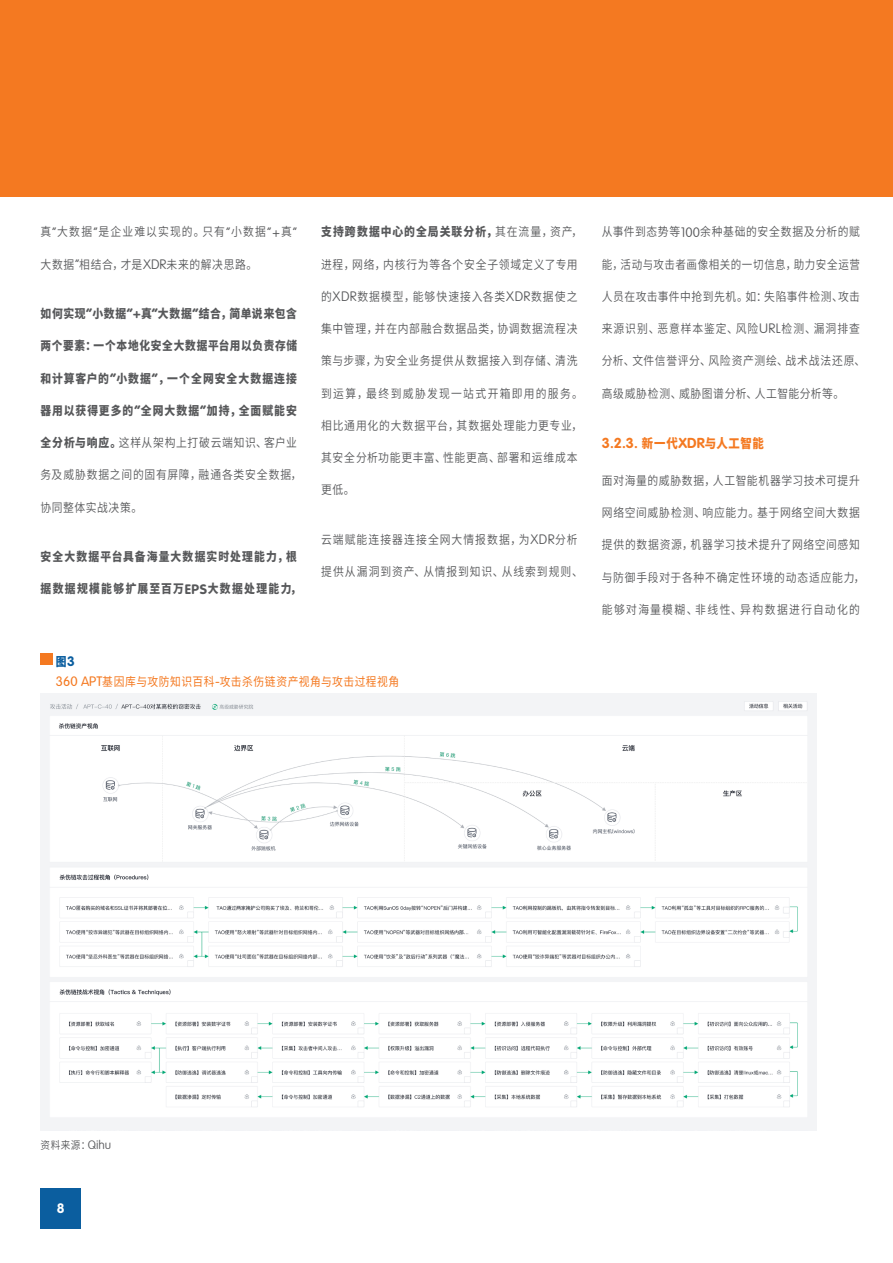
<style>
.page{position:relative;width:893px;height:1263px;background:#fff}
.page>*{position:absolute;margin:0;border:0;box-sizing:border-box;transform-origin:0 0}
.t1{font:700 14.25px "VAG Rounded";color:#f47921}
.t2{font:700 13.5px "VAG Rounded";color:#fff}
.t3{font:600 12.15px "Noto Sans CJ Ksc";letter-spacing:.07em;color:#57585a;scale:.89 1}
.t4{font:900 12.15px "Noto Sans CJ Ksc";letter-spacing:.095em;color:#57585a;scale:.89 1}
.t5{font:600 12.15px "Noto Sans CJ Ksc";letter-spacing:.095em;color:#57585a;scale:.89 1}
.t6{font:600 12.15px "Noto Sans CJ Ksc";letter-spacing:.09em;color:#57585a;scale:.89 1}
.t7{font:12.15px/20.2px "Noto Sans CJ Ksc";letter-spacing:.05em;color:#f47921;scale:.89 1}
.t8{font:600 12.15px "Noto Sans CJ Ksc";letter-spacing:.05em;color:#57585a;scale:.89 1}
.t9{font:600 12.15px "Noto Sans CJ Ksc";letter-spacing:.105em;color:#57585a;scale:.89 1}
.t10{font:900 12.15px "Noto Sans CJ Ksc";letter-spacing:.065em;color:#57585a;scale:.89 1}
.t11{font:600 12.15px "Noto Sans CJ Ksc";letter-spacing:.07em;color:#57585a;scale:.87 1}
.t12{font:600 12.15px "Noto Sans CJ Ksc";letter-spacing:.045em;color:#57585a;scale:.89 1}
.t13{font:900 12.15px "Noto Sans CJ Ksc";letter-spacing:.065em;color:#57585a;scale:.88 1}
.t14{font:900 12.15px "Noto Sans CJ Ksc";letter-spacing:.125em;color:#57585a;scale:.89 1}
.t15{font:600 12.15px "Noto Sans CJ Ksc";letter-spacing:.12em;color:#57585a;scale:.89 1}
.t16{font:600 12.15px "Noto Sans CJ Ksc";letter-spacing:.13em;color:#57585a;scale:.89 1}
.t17{font:600 10.8px "Noto Sans CJ Ksc";color:#57585a;scale:.89 1}
.s1{font-family:"VAG Rounded";font-weight:100;font-size:13.5px}
.s2{font-family:"VAG Rounded";font-weight:700;font-size:13.5px}
.s3{font-weight:900}
.s4{font-weight:600}
.s5{font-weight:900;color:#0b5e9f}
.s6{font-family:"VAG Rounded";font-weight:700;font-size:13.5px;color:#0b5e9f}
.s7{font-family:"VAG Rounded";font-weight:300;font-size:13.5px}
.s8{font-family:"Noto Sans CJ Ksc";font-weight:900;font-size:12.9px}
.s9{font-family:"VAG Rounded";font-weight:100;font-size:12px}
</style>
<div class="page">
<div style="left:0;top:0;width:893px;height:196px;background:#f47921"></div>
<div style="left:40px;top:1188px;width:41px;height:40px;background:#0b5e9f"></div>
<div style="left:40px;top:654px;width:13px;height:11px;background:#f47921"></div>
<img style="left:40px;top:694px;width:777px;height:436px">
<p class="t9" style="left:40px;top:225px;width:290px">真<span class="s1">“</span>大数据<span class="s1">”</span>是企业难以实现的。只有<span class="s1">“</span>小数据<span class="s1">”+</span>真<span class="s1">“</span></p>
<p class="t3" style="left:40px;top:257px;width:245px">大数据<span class="s1">”</span>相结合，才是<span class="s1">XDR</span>未来的解决思路。</p>
<p class="t10" style="left:40px;top:307px;width:290px">如何实现<span class="s2">“</span>小数据<span class="s2">”+</span>真<span class="s2">“</span>大数据<span class="s2">”</span>结合，简单说来包含</p>
<p class="t13" style="left:40px;top:339px;width:293px">两个要素：一个本地化安全大数据平台用以负责存储</p>
<p class="t4" style="left:40px;top:371px;width:290px">和计算客户的<span class="s2">“</span>小数据<span class="s2">”</span>，一个全网安全大数据连接</p>
<p class="t4" style="left:40px;top:404px;width:290px">器用以获得更多的<span class="s2">“</span>全网大数据<span class="s2">”</span>加持，全面赋能安</p>
<p class="t3" style="left:40px;top:436px;width:290px"><span class="s3">全分析与响应。</span>这样从架构上打破云端知识、客户业</p>
<p class="t3" style="left:40px;top:468px;width:295px">务及威胁数据之间的固有屏障，融通各类安全数据，</p>
<p class="t8" style="left:40px;top:500px;width:116px">协同整体实战决策。</p>
<p class="t4" style="left:40px;top:550px;width:290px">安全大数据平台具备海量大数据实时处理能力，根</p>
<p class="t14" style="left:40px;top:582px;width:294px">据数据规模能够扩展至百万<span class="s2">EPS</span>大数据处理能力，</p>
<p class="t4" style="left:321px;top:225px;width:295px">支持跨数据中心的全局关联分析，<span class="s4">其在流量，资产，</span></p>
<p class="t3" style="left:321px;top:257px;width:290px">进程，网络，内核行为等各个安全子领域定义了专用</p>
<p class="t5" style="left:321px;top:290px;width:290px">的<span class="s1">XDR</span>数据模型，能够快速接入各类<span class="s1">XDR</span>数据使之</p>
<p class="t3" style="left:321px;top:322px;width:290px">集中管理，并在内部融合数据品类，协调数据流程决</p>
<p class="t3" style="left:321px;top:354px;width:290px">策与步骤，为安全业务提供从数据接入到存储、清洗</p>
<p class="t15" style="left:321px;top:386px;width:296px">到运算，最终到威胁发现一站式开箱即用的服务。</p>
<p class="t3" style="left:321px;top:419px;width:295px">相比通用化的大数据平台，其数据处理能力更专业，</p>
<p class="t3" style="left:321px;top:451px;width:290px">其安全分析功能更丰富、性能更高、部署和运维成本</p>
<p class="t3" style="left:321px;top:483px;width:39px">更低。</p>
<p class="t5" style="left:321px;top:533px;width:290px">云端赋能连接器连接全网大情报数据，为<span class="s1">XDR</span>分析</p>
<p class="t6" style="left:321px;top:565px;width:295px">提供从漏洞到资产、从情报到知识、从线索到规则、</p>
<p class="t7" style="left:56px;top:651px;width:387px"><span class="s5">图</span><span class="s6">3<br></span><span class="s7">360 APT</span>基因库与攻防知识百科<span class="s7">-</span>攻击杀伤链资产视角与攻击过程视角</p>
<p class="t3" style="left:602px;top:225px;width:292px">从事件到态势等<span class="s1">100</span>余种基础的安全数据及分析的赋</p>
<p class="t11" style="left:602px;top:257px;width:298px">能，活动与攻击者画像相关的一切信息，助力安全运营</p>
<p class="t12" style="left:602px;top:290px;width:292px">人员在攻击事件中抢到先机。如：失陷事件检测、攻击</p>
<p class="t6" style="left:602px;top:322px;width:292px">来源识别、恶意样本鉴定、风险<span class="s1">URL</span>检测、漏洞排查</p>
<p class="t3" style="left:602px;top:354px;width:298px">分析、文件信誉评分、风险资产测绘、战术战法还原、</p>
<p class="t8" style="left:602px;top:386px;width:274px">高级威胁检测、威胁图谱分析、人工智能分析等。</p>
<p class="t1" style="left:602px;top:435px;width:164px">3.2.3. <span class="s8">新一代</span>XDR<span class="s8">与人工智能</span></p>
<p class="t3" style="left:602px;top:473px;width:292px">面对海量的威胁数据，人工智能机器学习技术可提升</p>
<p class="t3" style="left:602px;top:506px;width:292px">网络空间威胁检测、响应能力。基于网络空间大数据</p>
<p class="t3" style="left:602px;top:538px;width:292px">提供的数据资源，机器学习技术提升了网络空间感知</p>
<p class="t3" style="left:602px;top:570px;width:297px">与防御手段对于各种不确定性环境的动态适应能力，</p>
<p class="t16" style="left:602px;top:602px;width:292px">能够对海量模糊、非线性、异构数据进行自动化的</p>
<p class="t17" style="left:40px;top:1139px;width:81px">资料来源：<span class="s9">Qihu</span></p>
<p class="t2" style="left:57px;top:1200px;width:9px">8</p>
</div>
